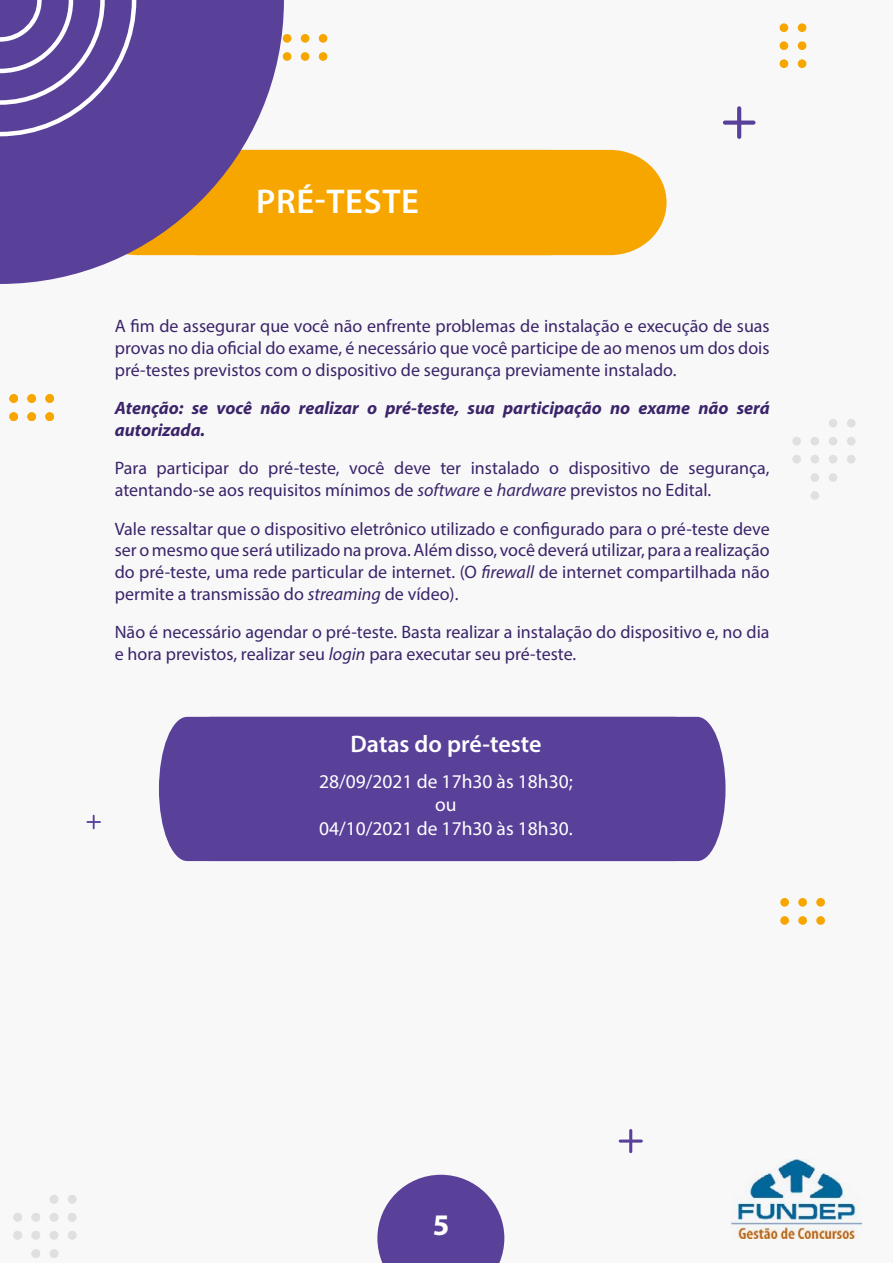
<style>
.page{position:relative;width:893px;height:1263px;background:#f8f8f9}
.page>*{position:absolute;margin:0;border:0;box-sizing:border-box;transform-origin:0 0}
.t1{font:600 34.5px "Myriad Pro";color:#fffffd}
.t2{font:700 30px "Myriad Pro";color:#fff}
.t3{font:600 24px "Myriad Pro";color:#fff}
.t4{font:19.5px/23.4px "Myriad Pro";color:#fff;text-align:center}
.t5{font:18px/21.6px "Myriad Pro";color:#3b2469;text-align:justify}
.t6{font:italic 700 18px/21.6px "Myriad Pro";color:#3b2469}
.s1{font-style:italic}
</style>
<div class="page">
<svg style="left:377px;top:1175px;width:127px;height:88px"></svg>
<div style="left:847px;top:419px;width:8px;height:8px;background:#e0e0e0;border-radius:50%"></div>
<div style="left:847px;top:437px;width:8px;height:8px;background:#e0e0e0;border-radius:50%"></div>
<div style="left:847px;top:455px;width:8px;height:8px;background:#e0e0e0;border-radius:50%"></div>
<div style="left:829px;top:419px;width:8px;height:8px;background:#e0e0e0;border-radius:50%"></div>
<div style="left:829px;top:437px;width:8px;height:8px;background:#e0e0e0;border-radius:50%"></div>
<div style="left:829px;top:455px;width:8px;height:8px;background:#e0e0e0;border-radius:50%"></div>
<div style="left:829px;top:473px;width:8px;height:9px;background:#e0e0e0;border-radius:50%"></div>
<div style="left:810px;top:437px;width:9px;height:8px;background:#e0e0e0;border-radius:50%"></div>
<div style="left:810px;top:455px;width:9px;height:8px;background:#e0e0e0;border-radius:50%"></div>
<div style="left:810px;top:473px;width:9px;height:9px;background:#e0e0e0;border-radius:50%"></div>
<div style="left:810px;top:491px;width:9px;height:9px;background:#e0e0e0;border-radius:50%"></div>
<div style="left:792px;top:437px;width:9px;height:8px;background:#e0e0e0;border-radius:50%"></div>
<div style="left:792px;top:455px;width:9px;height:8px;background:#e0e0e0;border-radius:50%"></div>
<div style="left:68px;top:1195px;width:9px;height:8px;background:#e0e0e0;border-radius:50%"></div>
<div style="left:68px;top:1213px;width:9px;height:8px;background:#e0e0e0;border-radius:50%"></div>
<div style="left:68px;top:1231px;width:9px;height:8px;background:#e0e0e0;border-radius:50%"></div>
<div style="left:50px;top:1195px;width:8px;height:8px;background:#e0e0e0;border-radius:50%"></div>
<div style="left:50px;top:1213px;width:8px;height:8px;background:#e0e0e0;border-radius:50%"></div>
<div style="left:50px;top:1231px;width:8px;height:8px;background:#e0e0e0;border-radius:50%"></div>
<div style="left:50px;top:1249px;width:8px;height:9px;background:#e0e0e0;border-radius:50%"></div>
<div style="left:32px;top:1213px;width:8px;height:8px;background:#e0e0e0;border-radius:50%"></div>
<div style="left:32px;top:1231px;width:8px;height:8px;background:#e0e0e0;border-radius:50%"></div>
<div style="left:32px;top:1249px;width:8px;height:9px;background:#e0e0e0;border-radius:50%"></div>
<div style="left:13px;top:1213px;width:9px;height:8px;background:#e0e0e0;border-radius:50%"></div>
<div style="left:13px;top:1231px;width:9px;height:8px;background:#e0e0e0;border-radius:50%"></div>
<svg style="left:86px;top:815px;width:15px;height:14px"></svg>
<div style="left:798px;top:23px;width:8px;height:9px;background:#f7a600;border-radius:50%"></div>
<div style="left:798px;top:41px;width:8px;height:9px;background:#f7a600;border-radius:50%"></div>
<div style="left:798px;top:59px;width:8px;height:9px;background:#f7a600;border-radius:50%"></div>
<div style="left:780px;top:23px;width:8px;height:9px;background:#f7a600;border-radius:50%"></div>
<div style="left:780px;top:41px;width:8px;height:9px;background:#f7a600;border-radius:50%"></div>
<div style="left:780px;top:59px;width:8px;height:9px;background:#f7a600;border-radius:50%"></div>
<svg style="left:552px;top:150px;width:114px;height:105px;background:#f7ad18"></svg>
<div style="left:284px;top:150px;width:268px;height:105px;background:#f7a600"></div>
<svg style="left:0;top:0;width:284px;height:284px;background:#85668d"></svg>
<svg style="left:0;top:0;width:136px;height:136px;background:#6f59a6"></svg>
<div style="left:816px;top:916px;width:9px;height:9px;background:#f7a600;border-radius:50%"></div>
<div style="left:798px;top:916px;width:9px;height:9px;background:#f7a600;border-radius:50%"></div>
<div style="left:780px;top:916px;width:9px;height:9px;background:#f7a600;border-radius:50%"></div>
<div style="left:816px;top:898px;width:9px;height:9px;background:#f7a600;border-radius:50%"></div>
<div style="left:798px;top:898px;width:9px;height:9px;background:#f7a600;border-radius:50%"></div>
<div style="left:780px;top:898px;width:9px;height:9px;background:#f7a600;border-radius:50%"></div>
<svg style="left:723px;top:106px;width:32px;height:33px"></svg>
<svg style="left:619px;top:1129px;width:24px;height:24px"></svg>
<div style="left:45px;top:412px;width:9px;height:9px;background:#f7a600;border-radius:50%"></div>
<div style="left:27px;top:412px;width:9px;height:9px;background:#f7a600;border-radius:50%"></div>
<div style="left:9px;top:412px;width:9px;height:9px;background:#f7a600;border-radius:50%"></div>
<div style="left:45px;top:394px;width:9px;height:9px;background:#f7a600;border-radius:50%"></div>
<div style="left:27px;top:394px;width:9px;height:9px;background:#f7a600;border-radius:50%"></div>
<div style="left:9px;top:394px;width:9px;height:9px;background:#f7a600;border-radius:50%"></div>
<div style="left:319px;top:52px;width:8px;height:9px;background:#f7a600;border-radius:50%"></div>
<div style="left:301px;top:52px;width:8px;height:9px;background:#f7a600;border-radius:50%"></div>
<div style="left:283px;top:52px;width:8px;height:9px;background:#f7a600;border-radius:50%"></div>
<div style="left:319px;top:34px;width:8px;height:9px;background:#f7a600;border-radius:50%"></div>
<div style="left:301px;top:34px;width:8px;height:9px;background:#f7a600;border-radius:50%"></div>
<div style="left:283px;top:34px;width:8px;height:9px;background:#f7a600;border-radius:50%"></div>
<img style="left:731px;top:1160px;width:130px;height:78px">
<svg style="left:676px;top:717px;width:49px;height:144px;background:#6b55a3"></svg>
<div style="left:159px;top:717px;width:517px;height:144px;background:#594099"></div>
<h1 class="t1" style="left:256px;top:179px;width:90px">pré-teste</h1>
<p class="t5" style="left:115px;top:315px;width:656px">A fim de assegurar que você não enfrente problemas de instalação e execução de suas provas no dia oficial do exame, é necessário que você participe de ao menos um dos dois pré-testes previstos com o dispositivo de segurança previamente instalado.</p>
<p class="t6" style="left:115px;top:397px;width:656px">Atenção: se você não realizar o pré-teste, sua participação no exame não será autorizada.</p>
<p class="t5" style="left:115px;top:457px;width:656px">Para participar do pré-teste, você deve ter instalado o dispositivo de segurança, atentando-se aos requisitos mínimos de <span class="s1">software</span> e <span class="s1">hardware</span> previstos no Edital.</p>
<p class="t5" style="left:115px;top:518px;width:656px">Vale ressaltar que o dispositivo eletrônico utilizado e configurado para o pré-teste deve ser o mesmo que será utilizado na prova. Além disso, você deverá utilizar, para a realização do pré-teste, uma rede particular de internet. (O <span class="s1">firewall</span> de internet compartilhada não permite a transmissão do <span class="s1">streaming</span> de vídeo).</p>
<p class="t5" style="left:115px;top:621px;width:656px">Não é necessário agendar o pré-teste. Basta realizar a instalação do dispositivo e, no dia e hora previstos, realizar seu <span class="s1">login</span> para executar seu pré-teste.</p>
<h3 class="t3" style="left:351px;top:728px;width:192px">Datas do pré-teste</h3>
<p class="t4" style="left:319px;top:769px;width:255px">28/09/2021 de 17h30 às 18h30; ou<br>04/10/2021 de 17h30 às 18h30.</p>
<h2 class="t2" style="left:433px;top:1205px;width:18px">5</h2>
</div>
